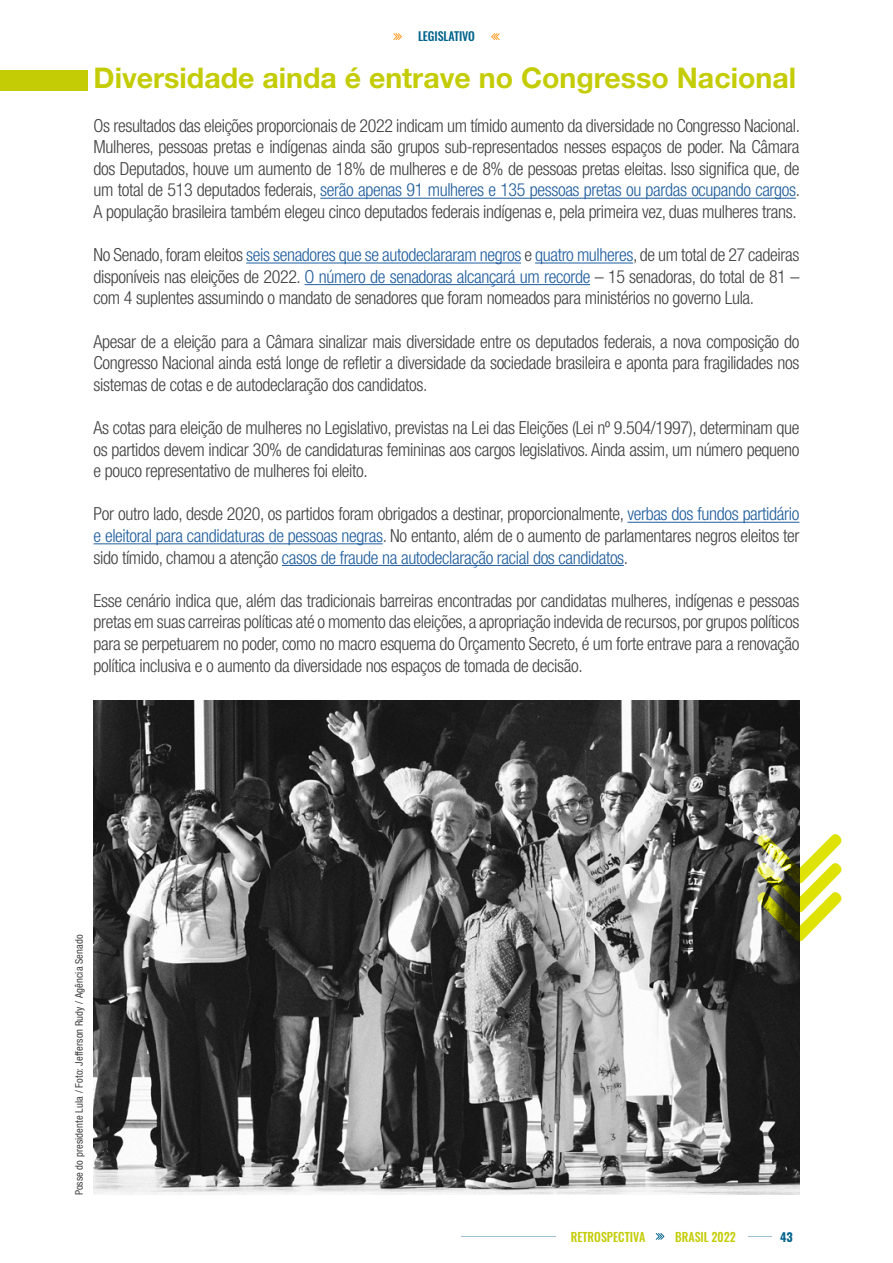
<style>
.page{position:relative;width:893px;height:1263px;background:#fff}
.page>*{position:absolute;margin:0;border:0;box-sizing:border-box;transform-origin:0 0}
.t1{font:700 28.5px "Helvetica Neue LT Std";color:#c4cc05}
.t2{font:300 condensed 18px/21.6px "Helvetica Neue LT Std";letter-spacing:-.02em;color:#414042;text-align:justify}
.t3{font:500 12.3px "Oswald";color:#c4cc05}
.t4{font:500 12px "Oswald";letter-spacing:-.01em;color:#00628c}
.t5{font:700 12px "Oswald";color:#00628c}
.t6{font:condensed 10.5px "Helvetica Neue LT Std";letter-spacing:.01em;color:#414042}
.s1{color:#215e9e}
</style>
<div class="page">
<hr style="left:461px;top:1236px;width:95px;height:1px;background:#00628c">
<svg style="left:748px;top:1236px;width:24px;height:1px"></svg>
<svg style="left:656px;top:1233px;width:8px;height:7px"></svg>
<hr style="left:320px;top:198px;width:476px;height:1px;background:#215e9e">
<hr style="left:246px;top:263px;width:275px;height:1px;background:#215e9e">
<hr style="left:535px;top:263px;width:98px;height:1px;background:#215e9e">
<hr style="left:305px;top:284px;width:285px;height:1px;background:#215e9e">
<hr style="left:627px;top:522px;width:172px;height:1px;background:#215e9e">
<hr style="left:94px;top:543px;width:289px;height:1px;background:#215e9e">
<hr style="left:282px;top:565px;width:342px;height:1px;background:#215e9e">
<svg style="left:393px;top:33px;width:9px;height:7px"></svg>
<svg style="left:491px;top:33px;width:9px;height:7px"></svg>
<div style="left:0;top:70px;width:87px;height:21px;background:#c4cc05"></div>
<img style="left:94px;top:700px;width:705px;height:495px">
<svg style="left:757px;top:833px;width:85px;height:108px"></svg>
<p class="t4" style="left:418px;top:28px;width:58px">LEGISLATIVO</p>
<h1 class="t1" style="left:94px;top:61px;width:704px">Diversidade ainda é entrave no Congresso Nacional</h1>
<p class="t2" style="left:94px;top:114px;width:708px">Os resultados das eleições proporcionais de 2022 indicam um tímido aumento da diversidade no Congresso Nacional.<br>Mulheres, pessoas pretas e indígenas ainda são grupos sub-representados nesses espaços de poder. Na Câmara dos Deputados, houve um aumento de 18% de mulheres e de 8% de pessoas pretas eleitas. Isso significa que, de um total de 513 deputados federais, <span class="s1">serão apenas 91 mulheres e 135 pessoas pretas ou pardas ocupando cargos</span>.<br>A população brasileira também elegeu cinco deputados federais indígenas e, pela primeira vez, duas mulheres trans.</p>
<p class="t2" style="left:94px;top:244px;width:707px">No Senado, foram eleitos <span class="s1">seis senadores que se autodeclararam negros</span> e <span class="s1">quatro mulheres</span>, de um total de 27 cadeiras disponíveis nas eleições de 2022. <span class="s1">O número de senadoras alcançará um recorde</span> – 15 senadoras, do total de 81 – com 4 suplentes assumindo o mandato de senadores que foram nomeados para ministérios no governo Lula.</p>
<p class="t2" style="left:94px;top:330px;width:707px">Apesar de a eleição para a Câmara sinalizar mais diversidade entre os deputados federais, a nova composição do Congresso Nacional ainda está longe de refletir a diversidade da sociedade brasileira e aponta para fragilidades nos sistemas de cotas e de autodeclaração dos candidatos.</p>
<p class="t2" style="left:94px;top:417px;width:707px">As cotas para eleição de mulheres no Legislativo, previstas na Lei das Eleições (Lei nº 9.504/1997), determinam que os partidos devem indicar 30% de candidaturas femininas aos cargos legislativos. Ainda assim, um número pequeno e pouco representativo de mulheres foi eleito.</p>
<p class="t2" style="left:94px;top:503px;width:707px">Por outro lado, desde 2020, os partidos foram obrigados a destinar, proporcionalmente, <span class="s1">verbas dos fundos partidário e eleitoral para candidaturas de pessoas negras</span>. No entanto, além de o aumento de parlamentares negros eleitos ter sido tímido, chamou a atenção <span class="s1">casos de fraude na autodeclaração racial dos candidatos</span>.</p>
<p class="t2" style="left:94px;top:589px;width:707px">Esse cenário indica que, além das tradicionais barreiras encontradas por candidatas mulheres, indígenas e pessoas pretas em suas carreiras políticas até o momento das eleições, a apropriação indevida de recursos, por grupos políticos para se perpetuarem no poder, como no macro esquema do Orçamento Secreto, é um forte entrave para a renovação política inclusiva e o aumento da diversidade nos espaços de tomada de decisão.</p>
<p class="t6" style="left:73px;top:1195px;width:262px;rotate:-90deg">Posse do presidente Lula / Foto: Jefferson Rudy / Agência Senado</p>
<p class="t3" style="left:571px;top:1228px;width:76px">RETROSPECTIVA</p>
<p class="t3" style="left:675px;top:1228px;width:62px">BRASIL 2022</p>
<p class="t5" style="left:780px;top:1228px;width:14px">43</p>
</div>
